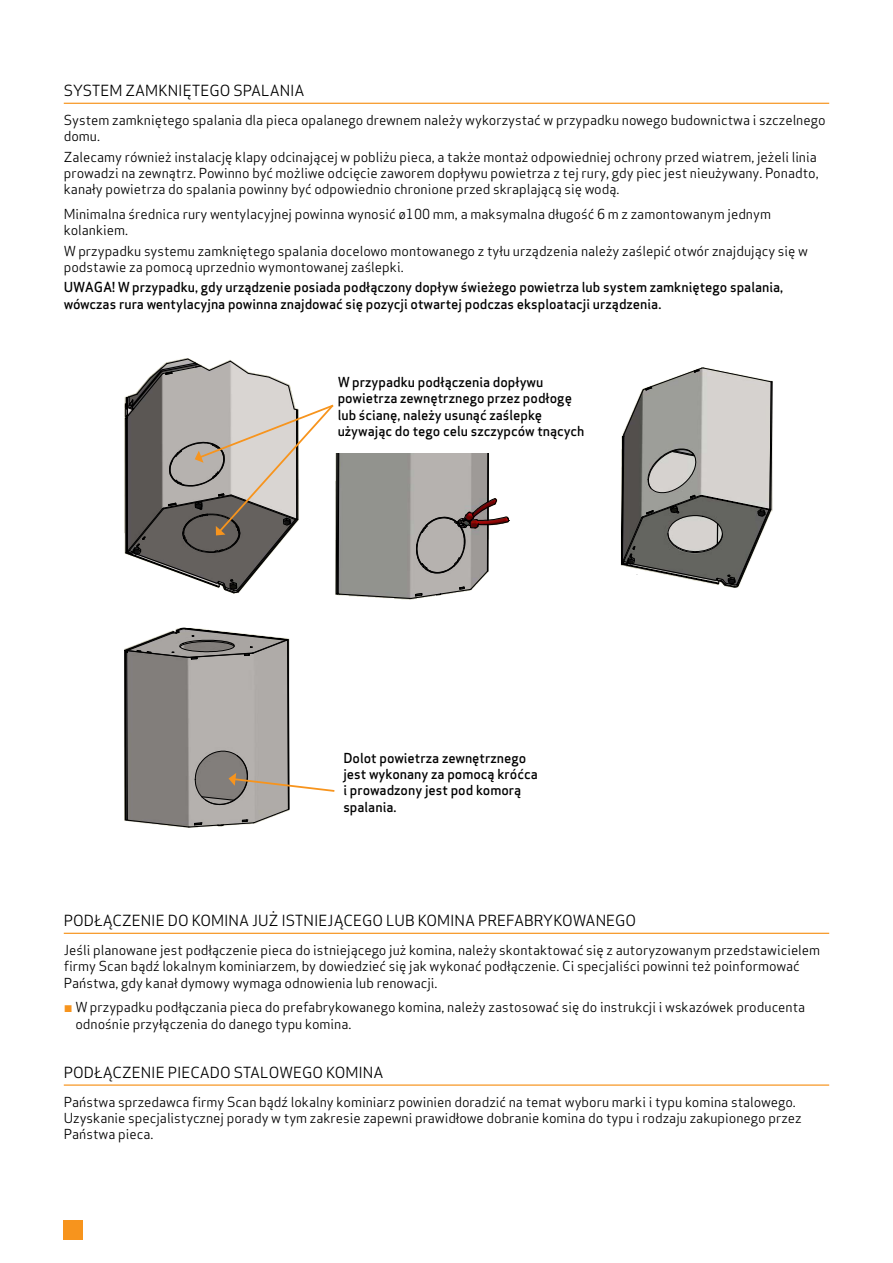
<style>
.page{position:relative;width:893px;height:1263px;background:#fff}
.page>*{position:absolute;margin:0;border:0;box-sizing:border-box;transform-origin:0 0}
.t1{font:15px "Apex Sans";color:#000}
.t2{font:13.5px/16.2px "Apex Sans";color:#000}
.t3{font:500 13.5px/16.2px "Apex Sans";color:#000}
.t4{font:13.35px "Arial";letter-spacing:-.005em;color:#000}
.t5{font:7.8px "Arial";letter-spacing:.005em;color:#000}
.t6{font:6.45px "Arial Narrow";letter-spacing:-.01em;color:#000}
.s1{color:#f7941d}
</style>
<div class="page">
<svg style="left:620px;top:367px;width:153px;height:221px;background:#a4a3a0"></svg>
<svg style="left:124px;top:358px;width:386px;height:470px"></svg>
<div style="left:64px;top:1220px;width:19px;height:20px;background:#f7941d"></div>
<hr style="left:64px;top:103px;width:765px;height:1px;background:#f7941d">
<hr style="left:64px;top:933px;width:765px;height:1px;background:#f7941d">
<hr style="left:64px;top:1084px;width:765px;height:2px;background:#f7941d">
<p class="t1" style="left:64px;top:79px;width:242px">SYSTEM ZAMKNIĘTEGO SPALANIA</p>
<p class="t2" style="left:64px;top:111px;width:763px">System zamkniętego spalania dla pieca opalanego drewnem należy wykorzystać w przypadku nowego budownictwa i szczelnego domu.</p>
<p class="t2" style="left:64px;top:148px;width:756px">Zalecamy również instalację klapy odcinającej w pobliżu pieca, a także montaż odpowiedniej ochrony przed wiatrem, jeżeli linia prowadzi na zewnątrz. Powinno być możliwe odcięcie zaworem dopływu powietrza z tej rury, gdy piec jest nieużywany. Ponadto, kanały powietrza do spalania powinny być odpowiednio chronione przed skraplającą się wodą.</p>
<p class="t2" style="left:64px;top:205px;width:709px">Minimalna średnica rury wentylacyjnej powinna wynosić ø100 mm, a maksymalna długość 6 m z zamontowanym jednym kolankiem.</p>
<p class="t2" style="left:64px;top:241px;width:746px">W przypadku systemu zamkniętego spalania docelowo montowanego z tyłu urządzenia należy zaślepić otwór znajdujący się w podstawie za pomocą uprzednio wymontowanej zaślepki.</p>
<p class="t3" style="left:64px;top:278px;width:721px">UWAGA! W przypadku, gdy urządzenie posiada podłączony dopływ świeżego powietrza lub system zamkniętego spalania, wówczas rura wentylacyjna powinna znajdować się pozycji otwartej podczas eksploatacji urządzenia.</p>
<p class="t4" style="left:116px;top:289px;width:59px">Ø170mm.</p>
<p class="t4" style="left:614px;top:298px;width:59px">Ø170mm.</p>
<p class="t3" style="left:338px;top:372px;width:248px">W przypadku podłączenia dopływu powietrza zewnętrznego przez podłogę lub ścianę, należy usunąć zaślepkę używając do tego celu szczypców tnących</p>
<p class="t3" style="left:343px;top:748px;width:196px">Dolot powietrza zewnętrznego jest wykonany za pomocą króćca i prowadzony jest pod komorą spalania.</p>
<p class="t1" style="left:64px;top:908px;width:574px">PODŁĄCZENIE DO KOMINA JUŻ ISTNIEJĄCEGO LUB KOMINA PREFABRYKOWANEGO</p>
<p class="t2" style="left:64px;top:941px;width:758px">Jeśli planowane jest podłączenie pieca do istniejącego już komina, należy skontaktować się z autoryzowanym przedstawicielem firmy Scan bądź lokalnym kominiarzem, by dowiedzieć się jak wykonać podłączenie. Ci specjaliści powinni też poinformować<br>Państwa, gdy kanał dymowy wymaga odnowienia lub renowacji.</p>
<p class="t2" style="left:75px;top:998px;width:731px;text-indent:-12px"><span class="s1">¬</span> W przypadku podłączania pieca do prefabrykowanego komina, należy zastosować się do instrukcji i wskazówek producenta odnośnie przyłączenia do danego typu komina.</p>
<p class="t1" style="left:64px;top:1060px;width:321px">PODŁĄCZENIE PIECADO STALOWEGO KOMINA</p>
<p class="t2" style="left:64px;top:1093px;width:739px">Państwa sprzedawca firmy Scan bądź lokalny kominiarz powinien doradzić na temat wyboru marki i typu komina stalowego.<br>Uzyskanie specjalistycznej porady w tym zakresie zapewni prawidłowe dobranie komina do typu i rodzaju zakupionego przez<br>Państwa pieca.</p>
<p class="t6" style="left:372px;top:915px;width:14px">Path:</p>
<p class="t5" style="left:394px;top:914px;width:177px">C:\Working Folder\Designs\Scan 80\90580029.idw</p>
<p class="t6" style="left:98px;top:1126px;width:16px">Stove:</p>
<p class="t5" style="left:120px;top:1125px;width:30px">Scan 80</p>
</div>
